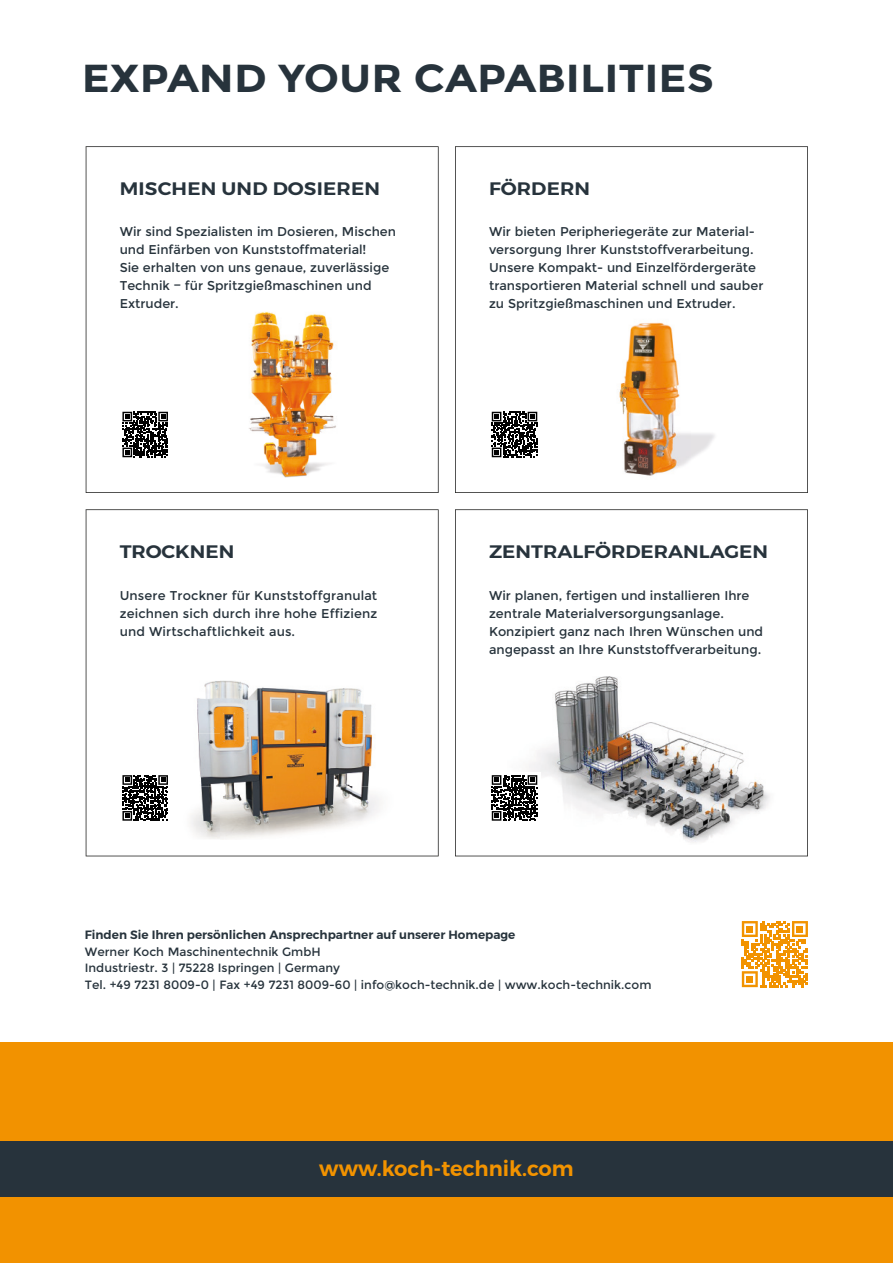
<style>
.page{position:relative;width:893px;height:1263px;background:#fff}
.page>*{position:absolute;margin:0;border:0;box-sizing:border-box;transform-origin:0 0}
.t1{font:700 39px "Montserrat";color:#27333c;scale:1.1 1}
.t2{font:600 21px "Montserrat";color:#f29300}
.t3{font:600 18px "Montserrat";color:#27333c;scale:1.1 1}
.t4{font:12.75px/18px "Montserrat";color:#27333c}
.t5{font:12px/16.5px "Montserrat";color:#27333c}
.t6{font:600 12px "Montserrat";color:#27333c}
</style>
<div class="page">
<svg style="left:455px;top:146px;width:353px;height:347px"></svg>
<svg style="left:455px;top:509px;width:353px;height:347px"></svg>
<div style="left:0;top:1043px;width:893px;height:220px;background:#f29200"></div>
<div style="left:0;top:1141px;width:893px;height:55px;background:#27333c"></div>
<svg style="left:742px;top:921px;width:66px;height:66px"></svg>
<div style="left:746px;top:925px;width:7px;height:7px;background:#f29300"></div>
<div style="left:796px;top:925px;width:7px;height:7px;background:#f29300"></div>
<div style="left:746px;top:976px;width:7px;height:6px;background:#f29300"></div>
<svg style="left:86px;top:146px;width:353px;height:347px"></svg>
<svg style="left:86px;top:509px;width:353px;height:347px"></svg>
<img style="left:232px;top:307px;width:115px;height:173px">
<img style="left:177px;top:681px;width:219px;height:158px">
<img style="left:507px;top:676px;width:277px;height:168px">
<svg style="left:120px;top:409px;width:51px;height:51px"></svg>
<svg style="left:122px;top:412px;width:46px;height:45px"></svg>
<svg style="left:489px;top:409px;width:51px;height:51px"></svg>
<svg style="left:492px;top:412px;width:45px;height:45px"></svg>
<svg style="left:489px;top:772px;width:51px;height:51px"></svg>
<svg style="left:492px;top:775px;width:45px;height:46px"></svg>
<div style="left:120px;top:772px;width:51px;height:51px;background:#fff"></div>
<svg style="left:122px;top:775px;width:46px;height:46px"></svg>
<img style="left:605px;top:314px;width:128px;height:170px">
<h1 class="t1" style="left:82px;top:55px;width:576px">EXPAND YOUR CAPABILITIES</h1>
<h3 class="t3" style="left:120px;top:175px;width:238px">MISCHEN UND DOSIEREN</h3>
<p class="t4" style="left:120px;top:223px;width:278px">Wir sind Spezialisten im Dosieren, Mischen und Einfärben von Kunststoffmaterial!<br>Sie erhalten von uns genaue, zuverlässige Technik − für Spritzgießmaschinen und Extruder.</p>
<h3 class="t3" style="left:120px;top:537px;width:106px">TROCKNEN</h3>
<p class="t4" style="left:120px;top:586px;width:259px;text-align:justify">Unsere Trockner für Kunststoffgranulat zeichnen sich durch ihre hohe Effizienz und Wirtschaftlichkeit aus.</p>
<h3 class="t3" style="left:489px;top:175px;width:93px">FÖRDERN</h3>
<p class="t4" style="left:489px;top:223px;width:276px">Wir bieten Peripheriegeräte zur Material&shy;versorgung Ihrer Kunststoffverarbeitung.<br>Unsere Kompakt- und Einzelfördergeräte transportieren Material schnell und sauber zu Spritzgießmaschinen und Extruder.</p>
<h3 class="t3" style="left:489px;top:537px;width:255px">ZENTRALFÖRDERANLAGEN</h3>
<p class="t4" style="left:489px;top:586px;width:276px">Wir planen, fertigen und installieren Ihre zentrale Materialversorgungsanlage.<br>Konzipiert ganz nach Ihren Wünschen und angepasst an Ihre Kunststoffverarbeitung.</p>
<p class="t6" style="left:85px;top:925px;width:432px">Finden Sie Ihren persönlichen Ansprechpartner auf unserer Homepage</p>
<p class="t5" style="left:85px;top:943px;width:568px">Werner Koch Maschinentechnik GmbH<br>Industriestr. 3 | 75228 Ispringen | Germany<br>Tel. +49 7231 8009-0 | Fax +49 7231 8009-60 | info@koch-technik.de | www.koch-technik.com</p>
<h2 class="t2" style="left:319px;top:1152px;width:256px">www.koch-technik.com</h2>
</div>
